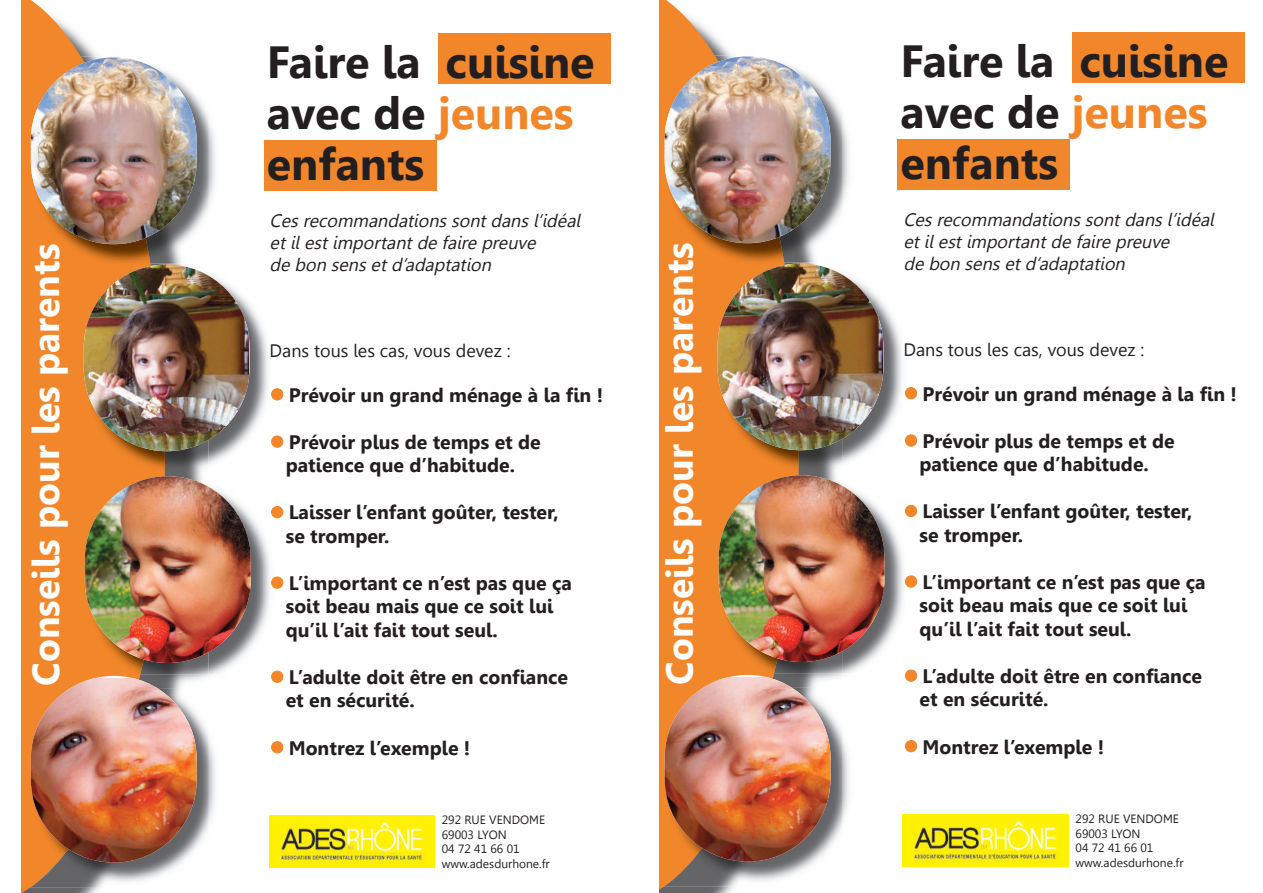
<style>
.page{position:relative;width:1263px;height:893px;background:#fff}
.page>*{position:absolute;margin:0;border:0;box-sizing:border-box;transform-origin:0 0}
.t1{font:700 45px/51px "Gisha";color:#231f20}
.t2{font:700 37.5px "Gisha";color:#fff}
.t3{font:700 19.5px/23.4px "Gisha";color:#231f20}
.t4{font:italic 18px/21.6px "Gisha";color:#231f20}
.t5{font:18px "Gisha";color:#231f20}
.t6{font:12px/14.4px "Gisha";color:#231f20}
.s1{color:#f2862a}
</style>
<div class="page">
<svg style="left:659px;top:0;width:75px;height:893px;background:#f08d3a"></svg>
<img style="left:784px;top:64px;width:65px;height:198px">
<img style="left:664px;top:55px;width:120px;height:213px">
<img style="left:665px;top:56px;width:165px;height:187px;border-radius:83px">
<img style="left:842px;top:274px;width:60px;height:190px">
<img style="left:799px;top:269px;width:43px;height:205px">
<img style="left:716px;top:268px;width:83px;height:207px">
<img style="left:716px;top:262px;width:112px;height:6px">
<img style="left:717px;top:263px;width:166px;height:187px;border-radius:83px">
<img style="left:842px;top:485px;width:61px;height:189px">
<img style="left:798px;top:475px;width:44px;height:199px">
<img style="left:718px;top:475px;width:80px;height:199px">
<img style="left:718px;top:474px;width:118px;height:1px">
<img style="left:719px;top:475px;width:165px;height:187px;border-radius:83px">
<img style="left:771px;top:713px;width:78px;height:167px">
<img style="left:664px;top:674px;width:107px;height:213px">
<img style="left:774px;top:674px;width:70px;height:5px">
<img style="left:718px;top:674px;width:56px;height:3px">
<img style="left:665px;top:677px;width:165px;height:184px">
<img style="left:903px;top:814px;width:166px;height:52px">
<div style="left:1072px;top:33px;width:172px;height:50px;background:#f2862a"></div>
<div style="left:898px;top:139px;width:172px;height:50px;background:#f2862a"></div>
<svg style="left:21px;top:0;width:78px;height:893px;background:#f08c38"></svg>
<img style="left:150px;top:65px;width:65px;height:198px">
<img style="left:30px;top:56px;width:120px;height:213px">
<img style="left:31px;top:57px;width:166px;height:187px;border-radius:83px">
<img style="left:208px;top:275px;width:62px;height:400px">
<img style="left:165px;top:272px;width:43px;height:203px">
<img style="left:83px;top:269px;width:82px;height:406px">
<img style="left:83px;top:263px;width:99px;height:6px">
<img style="left:84px;top:264px;width:165px;height:187px;border-radius:83px">
<img style="left:140px;top:476px;width:68px;height:199px">
<img style="left:84px;top:475px;width:186px;height:1px">
<img style="left:85px;top:476px;width:166px;height:187px;border-radius:83px">
<img style="left:137px;top:715px;width:78px;height:166px">
<img style="left:30px;top:675px;width:107px;height:213px">
<img style="left:140px;top:675px;width:70px;height:5px">
<img style="left:84px;top:675px;width:56px;height:3px">
<img style="left:31px;top:678px;width:166px;height:184px">
<img style="left:269px;top:815px;width:166px;height:52px">
<div style="left:438px;top:34px;width:173px;height:50px;background:#f2862a"></div>
<div style="left:264px;top:140px;width:172px;height:50px;background:#f2862a"></div>
<h2 class="t2" style="left:24px;top:686px;width:443px;rotate:-90deg">Conseils pour les parents</h2>
<h1 class="t1" style="left:267px;top:37px;width:329px">Faire la cuisine avec de <span class="s1">jeunes </span>enfants</h1>
<p class="t4" style="left:270px;top:210px;width:312px">Ces recommandations sont dans l’idéal et il est important de faire preuve<br>de bon sens et d’adaptation</p>
<p class="t5" style="left:270px;top:340px;width:243px">Dans tous les cas, vous devez :</p>
<p class="t3" style="left:270px;top:383px;width:335px"><span class="s1">●</span> Prévoir un grand ménage à la fin !</p>
<p class="t3" style="left:270px;top:430px;width:272px;text-align:center"><span class="s1">●</span> Prévoir plus de temps et de patience que d’habitude.</p>
<p class="t3" style="left:286px;top:501px;width:274px;text-indent:-16px"><span class="s1">●</span> Laisser l’enfant goûter, tester, se tromper.</p>
<p class="t3" style="left:286px;top:572px;width:288px;text-indent:-16px"><span class="s1">●</span> L’important ce n’est pas que ça soit beau mais que ce soit lui qu’il l’ait fait tout seul.</p>
<p class="t3" style="left:286px;top:666px;width:284px;text-indent:-16px"><span class="s1">●</span> L’adulte doit être en confiance et en sécurité.</p>
<p class="t3" style="left:270px;top:736px;width:202px"><span class="s1">●</span> Montrez l’exemple !</p>
<p class="t6" style="left:442px;top:813px;width:110px">292 RUE VENDOME<br>69003 LYON<br>04 72 41 66 01 www.adesdurhone.fr</p>
<h2 class="t2" style="left:658px;top:685px;width:443px;rotate:-90deg">Conseils pour les parents</h2>
<h1 class="t1" style="left:901px;top:36px;width:329px">Faire la cuisine avec de <span class="s1">jeunes </span>enfants</h1>
<p class="t4" style="left:903px;top:209px;width:312px">Ces recommandations sont dans l’idéal et il est important de faire preuve<br>de bon sens et d’adaptation</p>
<p class="t5" style="left:903px;top:339px;width:243px">Dans tous les cas, vous devez :</p>
<p class="t3" style="left:904px;top:382px;width:335px"><span class="s1">●</span> Prévoir un grand ménage à la fin !</p>
<p class="t3" style="left:904px;top:429px;width:272px;text-align:center"><span class="s1">●</span> Prévoir plus de temps et de patience que d’habitude.</p>
<p class="t3" style="left:919px;top:500px;width:274px;text-indent:-16px"><span class="s1">●</span> Laisser l’enfant goûter, tester, se tromper.</p>
<p class="t3" style="left:919px;top:571px;width:288px;text-indent:-16px"><span class="s1">●</span> L’important ce n’est pas que ça soit beau mais que ce soit lui qu’il l’ait fait tout seul.</p>
<p class="t3" style="left:919px;top:665px;width:284px;text-indent:-16px"><span class="s1">●</span> L’adulte doit être en confiance et en sécurité.</p>
<p class="t3" style="left:904px;top:735px;width:202px"><span class="s1">●</span> Montrez l’exemple !</p>
<p class="t6" style="left:1075px;top:812px;width:110px">292 RUE VENDOME<br>69003 LYON<br>04 72 41 66 01 www.adesdurhone.fr</p>
</div>
